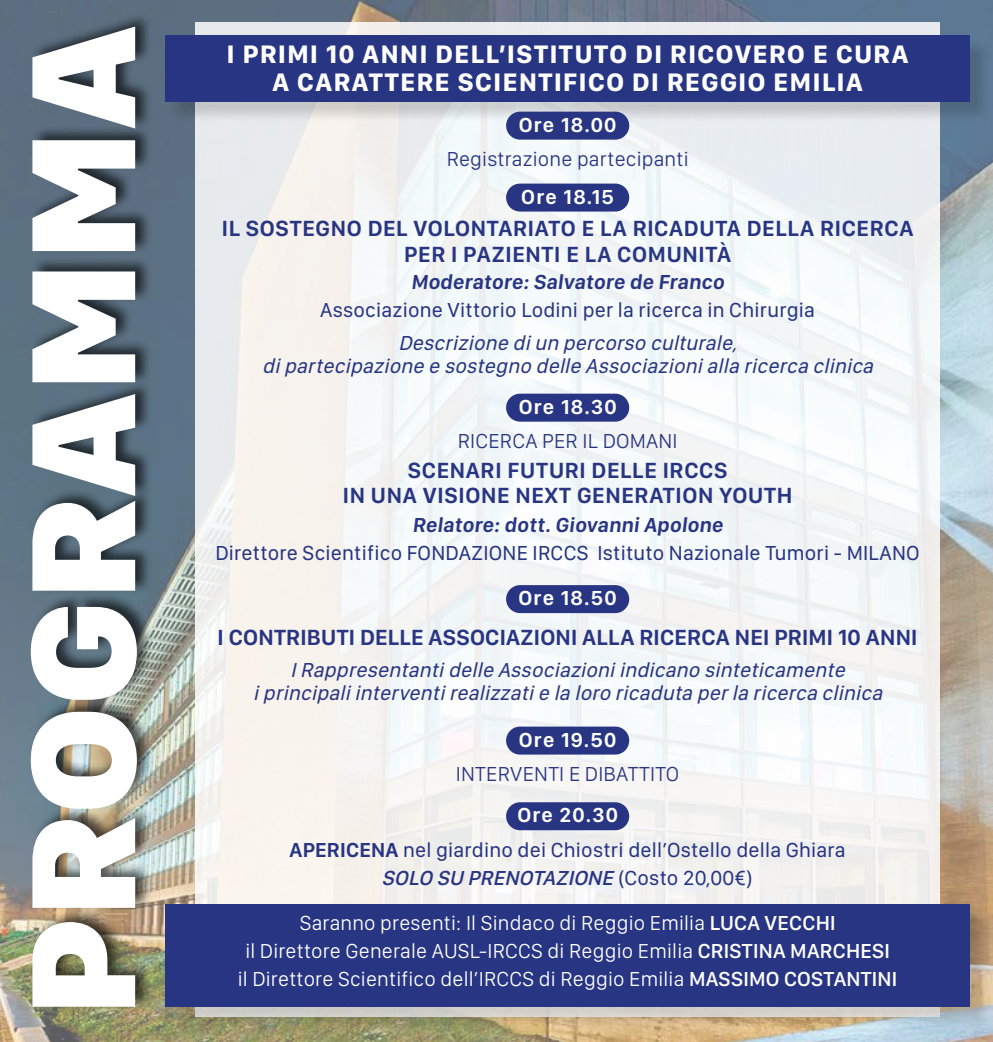
<style>
.page{position:relative;width:993px;height:1042px;background:#fff}
.page>*{position:absolute;margin:0;border:0;box-sizing:border-box;transform-origin:0 0}
.t1{font:900 154px "SF Compact Display";letter-spacing:.02em;color:#fff}
.t2{font:700 26.25px/28px "SF Compact Display";letter-spacing:.06em;color:#fff;text-align:center}
.t3{font:600 22.75px/26.2px "SF Compact Display";letter-spacing:.03em;color:#283583;text-align:center}
.t4{font:600 22.75px "SF Compact Display";letter-spacing:.01em;color:#283583}
.t5{font:italic 21px/22.8px "SF Compact Display";color:#283583;text-align:center}
.t6{font:21px/28px "SF Compact Display";letter-spacing:.01em;color:#283583;text-align:center}
.t7{font:300 21px/28px "SF Compact Display";letter-spacing:.01em;color:#fff;text-align:center}
.t8{font:300 21px "SF Compact Display";letter-spacing:.01em;color:#283583}
.t9{font:600 21px "SF Compact Display";color:#283583}
.t10{font:600 21px "SF Compact Display";letter-spacing:.06em;color:#fff}
.s1{font-weight:600}
.s2{font-weight:500;font-style:italic}
.s3{font-weight:500}
</style>
<div class="page">
<img style="left:0;top:0;width:992px;height:1042px">
<div style="left:195px;top:23px;width:744px;height:994px;background:#f4f5f5"></div>
<div style="left:168px;top:37px;width:823px;height:87px;background:#000;opacity:.16"></div>
<div style="left:165px;top:35px;width:804px;height:67px;background:#283583"></div>
<div style="left:168px;top:907px;width:823px;height:122px;background:#000;opacity:.16"></div>
<div style="left:165px;top:904px;width:804px;height:103px;background:#283583"></div>
<div style="left:506px;top:112px;width:123px;height:28px;background:#283583;border-radius:14px"></div>
<div style="left:506px;top:394px;width:123px;height:28px;background:#283583;border-radius:14px"></div>
<div style="left:506px;top:726px;width:123px;height:28px;background:#283583;border-radius:14px"></div>
<div style="left:506px;top:802px;width:123px;height:28px;background:#283583;border-radius:14px"></div>
<div style="left:506px;top:184px;width:123px;height:28px;background:#283583;border-radius:14px"></div>
<div style="left:506px;top:585px;width:123px;height:28px;background:#283583;border-radius:14px"></div>
<div style="left:29px;top:13px;width:125px;height:998px;background:#000;opacity:.64"></div>
<h1 class="t1" style="left:-61px;top:1015px;width:990px;rotate:-90deg">PROGRAMMA</h1>
<p class="t2" style="left:227px;top:40px;width:683px">I PRIMI 10 ANNI DELL’ISTITUTO DI RICOVERO E CURA<br>A CARATTERE SCIENTIFICO DI REGGIO EMILIA</p>
<p class="t10" style="left:518px;top:107px;width:99px">Ore 18.00</p>
<p class="t8" style="left:446px;top:142px;width:243px">Registrazione partecipanti</p>
<p class="t10" style="left:521px;top:179px;width:94px">Ore 18.15</p>
<p class="t3" style="left:222px;top:214px;width:693px">IL SOSTEGNO DEL VOLONTARIATO E LA RICADUTA DELLA RICERCA<br>PER I PAZIENTI E LA COMUNITÀ</p>
<p class="t9" style="left:411px;top:265px;width:319px">Moderatore:Salvatore de Franco</p>
<p class="t6" style="left:320px;top:296px;width:496px">Associazione Vittorio Lodini per la ricerca in Chirurgia</p>
<p class="t5" style="left:262px;top:332px;width:619px">Descrizionediunpercorsoculturale, dipartecipazioneesostegnodelleAssociazioniallaricercaclinica</p>
<p class="t10" style="left:518px;top:389px;width:99px">Ore 18.30</p>
<p class="t8" style="left:457px;top:425px;width:221px">RICERCA PER IL DOMANI</p>
<p class="t3" style="left:343px;top:457px;width:451px;line-height:24.5px">SCENARI FUTURI DELLE IRCCS<br>IN UNA VISIONE NEXT GENERATION YOUTH</p>
<p class="t9" style="left:412px;top:507px;width:316px">Relatore:dott.GiovanniApolone</p>
<p class="t6" style="left:215px;top:539px;width:705px">Direttore Scientifico FONDAZIONE IRCCS Istituto Nazionale Tumori - MILANO</p>
<p class="t10" style="left:518px;top:580px;width:100px">Ore 18.50</p>
<p class="t4" style="left:217px;top:618px;width:701px">I CONTRIBUTI DELLE ASSOCIAZIONI ALLA RICERCA NEI PRIMI 10 ANNI</p>
<p class="t5" style="left:253px;top:658px;width:637px">IRappresentantidelleAssociazioniindicanosinteticamente iprincipaliinterventirealizzatielalororicadutaperlaricercaclinica</p>
<p class="t10" style="left:518px;top:722px;width:99px">Ore 19.50</p>
<p class="t8" style="left:456px;top:758px;width:225px">INTERVENTI E DIBATTITO</p>
<p class="t10" style="left:517px;top:797px;width:102px">Ore 20.30</p>
<p class="t6" style="left:289px;top:836px;width:557px"><span class="s1">APERICENA</span> nel giardino dei Chiostri dell’Ostello della Ghiara<br><span class="s2">SOLO SU PRENOTAZIONE</span>( C o s t o 2 0 , 0 0 € )</p>
<p class="t7" style="left:238px;top:909px;width:660px">Saranno presenti: Il Sindaco di Reggio Emilia <span class="s3">LUCA VECCHI<br></span>il Direttore Generale AUSL-IRCCS di Reggio Emilia <span class="s3">CRISTINA MARCHESI </span>il Direttore Scientifico dell’IRCCS di Reggio Emilia <span class="s3">MASSIMO COSTANTINI</span></p>
</div>
